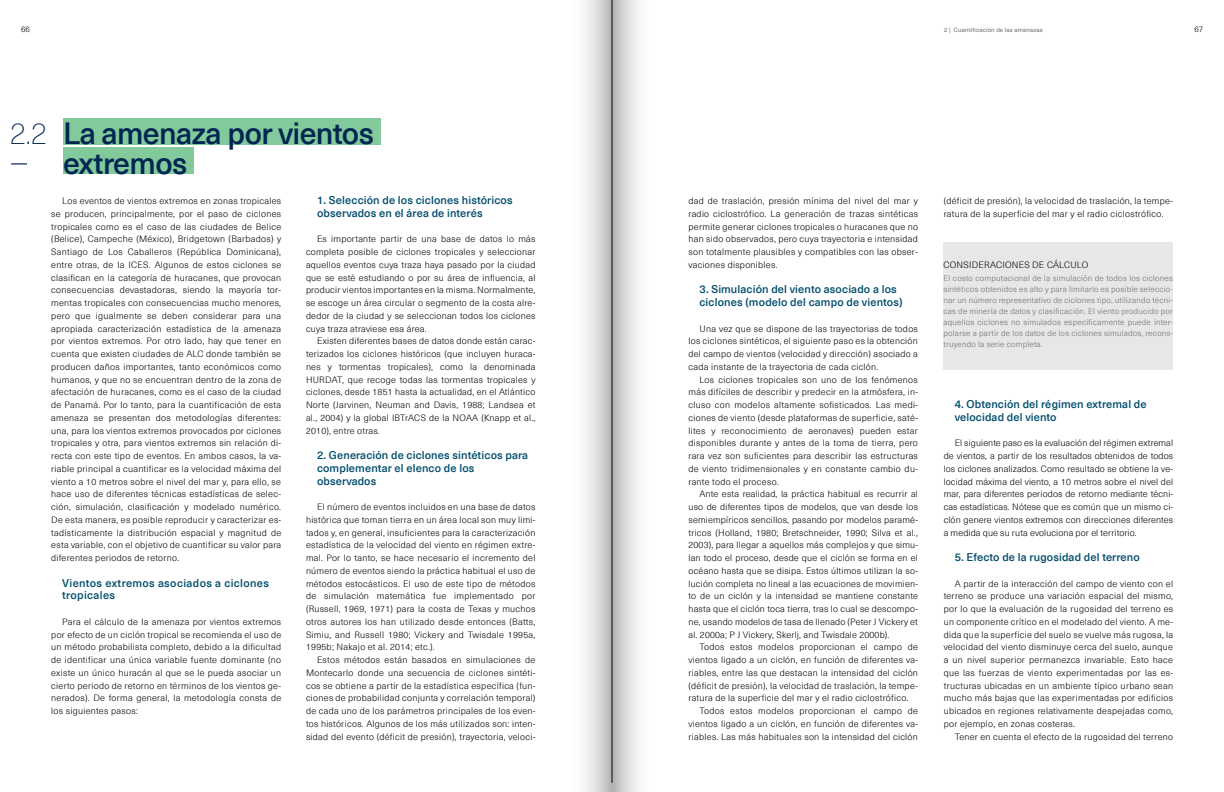
<style>
.page{position:relative;width:1224px;height:792px;background:#fff}
.page>*{position:absolute;margin:0;border:0;box-sizing:border-box;transform-origin:0 0}
.t1{font:500 30px/30px "Neue Haas Unica Pro";letter-spacing:-.02em;color:#002551}
.t2{font:100 30px "Neue Haas Unica Pro";color:#002551}
.t3{font:500 11px/12.7px "Neue Haas Unica Pro";letter-spacing:.01em;color:#004d6d}
.t4{font:500 11px/12.7px "Neue Haas Unica Pro";letter-spacing:.03em;color:#004d6d}
.t5{font:300 9px/12.8px "Neue Haas Unica Pro";letter-spacing:.03em;color:#000;text-align:justify}
.t6{font:300 8px/11px "Neue Haas Unica Pro";letter-spacing:.025em;color:#6d6e71;text-align:justify}
.t7{font:300 8px "Neue Haas Unica Pro";color:#000}
.t8{font:6px "Neue Haas Unica Pro";letter-spacing:.025em;color:#6d6e71}
</style>
<div class="page">
<svg style="left:585px;top:0;width:27px;height:792px;background:#d5d5d5"></svg>
<svg style="left:612px;top:0;width:27px;height:792px;background:#d3d3d3"></svg>
<div style="left:63px;top:118px;width:318px;height:27px;background:#82ca9c"></div>
<div style="left:63px;top:147px;width:131px;height:27px;background:#82ca9c"></div>
<svg style="left:11px;top:163px;width:16px;height:2px"></svg>
<div style="left:944px;top:242px;width:229px;height:128px;background:#e6e7e8"></div>
<p class="t7" style="left:21px;top:24px;width:10px">66</p>
<p class="t7" style="left:1194px;top:24px;width:10px">67</p>
<p class="t8" style="left:944px;top:26px;width:100px">2 | Cuantificación de las amenazas</p>
<h1 class="t1" style="left:63px;top:119px;width:313px">La amenaza por vientos extremos</h1>
<p class="t3" style="left:317px;top:194px;width:197px">1. Selección de los ciclones históricos observados en el área de interés</p>
<p class="t5" style="left:306px;top:233px;width:231px;text-indent:11px">Es importante partir de una base de datos lo más completa posible de ciclones tropicales y seleccionar aquellos eventos cuya traza haya pasado por la ciudad que se esté estudiando o por su área de influencia, al producir vientos importantes en la misma. Normalmente, se escoge un área circular o segmento de la costa alre&shy;dedor de la ciudad y se seleccionan todos los ciclones cuya traza atraviese esa área.</p>
<p class="t5" style="left:306px;top:335px;width:231px;text-indent:11px">Existen diferentes bases de datos donde están carac&shy;terizados los ciclones históricos (que incluyen huraca&shy;nes y tormentas tropicales), como la denominada HURDAT, que recoge todas las tormentas tropicales y ciclones, desde 1851 hasta la actualidad, en el Atlántico Norte (Jarvinen, Neuman and Davis, 1988; Landsea et al., 2004) y la global IBTrACS de la NOAA (Knapp et al., 2010), entre otras.</p>
<p class="t3" style="left:317px;top:449px;width:213px">2. Generación de ciclones sintéticos para complementar el elenco de los observados</p>
<p class="t5" style="left:306px;top:501px;width:231px;text-indent:11px">El número de eventos incluidos en una base de datos histórica que toman tierra en un área local son muy limi&shy;tados y, en general, insuficientes para la caracterización estadística de la velocidad del viento en régimen extre&shy;mal. Por lo tanto, se hace necesario el incremento del número de eventos siendo la práctica habitual el uso de métodos estocásticos. El uso de este tipo de métodos de simulación matemática fue implementado por (Russell, 1969, 1971) para la costa de Texas y muchos otros autores los han utilizado desde entonces (Batts, Simiu, and Russell 1980; Vickery and Twisdale 1995a, 1995b; Nakajo et al. 2014; etc.).</p>
<p class="t5" style="left:306px;top:654px;width:231px;text-indent:11px">Estos métodos están basados en simulaciones de Montecarlo donde una secuencia de ciclones sintéti&shy;cos se obtiene a partir de la estadística específica (fun&shy;ciones de probabilidad conjunta y correlación temporal) de cada uno de los parámetros principales de los even&shy;tos históricos. Algunos de los más utilizados son: inten&shy;sidad del evento (déficit de presión), trayectoria, veloci-</p>
<h1 class="t2" style="left:10px;top:116px;width:38px">2.2</h1>
<p class="t5" style="left:51px;top:195px;width:231px;text-indent:11px">Los eventos de vientos extremos en zonas tropicales se producen, principalmente, por el paso de ciclones tropicales como es el caso de las ciudades de Belice (Belice), Campeche (México), Bridgetown (Barbados) y Santiago de Los Caballeros (República Dominicana), entre otras, de la ICES. Algunos de estos ciclones se clasifican en la categoría de huracanes, que provocan consecuencias devastadoras, siendo la mayoría tor&shy;mentas tropicales con consecuencias mucho menores, pero que igualmente se deben considerar para una apropiada caracterización estadística de la amenaza por vientos extremos. Por otro lado, hay que tener en cuenta que existen ciudades de ALC donde también se producen daños importantes, tanto económicos como humanos, y que no se encuentran dentro de la zona de afectación de huracanes, como es el caso de la ciudad de Panamá. Por lo tanto, para la cuantificación de esta amenaza se presentan dos metodologías diferentes: una, para los vientos extremos provocados por ciclones tropicales y otra, para vientos extremos sin relación di&shy;recta con este tipo de eventos. En ambos casos, la va&shy;riable principal a cuantificar es la velocidad máxima del viento a 10 metros sobre el nivel del mar y, para ello, se hace uso de diferentes técnicas estadísticas de selec&shy;ción, simulación, clasificación y modelado numérico.<br>De esta manera, es posible reproducir y caracterizar es&shy;tadísticamente la distribución espacial y magnitud de esta variable, con el objetivo de cuantificar su valor para diferentes periodos de retorno.</p>
<p class="t4" style="left:62px;top:576px;width:208px">Vientos extremos asociados a ciclones tropicales</p>
<p class="t5" style="left:51px;top:615px;width:231px;text-indent:11px">Para el cálculo de la amenaza por vientos extremos por efecto de un ciclón tropical se recomienda el uso de un método probabilista completo, debido a la dificultad de identificar una única variable fuente dominante (no existe un único huracán al que se le pueda asociar un cierto periodo de retorno en términos de los vientos ge&shy;nerados). De forma general, la metodología consta de los siguientes pasos:</p>
<p class="t5" style="left:688px;top:195px;width:231px">dad de traslación, presión mínima del nivel del mar y radio ciclostrófico. La generación de trazas sintéticas permite generar ciclones tropicales o huracanes que no han sido observados, pero cuya trayectoria e intensidad son totalmente plausibles y compatibles con las obser&shy;vaciones disponibles.</p>
<p class="t3" style="left:700px;top:283px;width:205px">3. Simulación del viento asociado a los ciclones (modelo del campo de vientos)</p>
<p class="t5" style="left:689px;top:322px;width:231px;text-indent:11px">Una vez que se dispone de las trayectorias de todos los ciclones sintéticos, el siguiente paso es la obtención del campo de vientos (velocidad y dirección) asociado a cada instante de la trayectoria de cada ciclón.</p>
<p class="t5" style="left:689px;top:373px;width:231px;text-indent:11px">Los ciclones tropicales son uno de los fenómenos más difíciles de describir y predecir en la atmósfera, in&shy;cluso con modelos altamente sofisticados. Las medi&shy;ciones de viento (desde plataformas de superficie, saté&shy;lites y reconocimiento de aeronaves) pueden estar disponibles durante y antes de la toma de tierra, pero rara vez son suficientes para describir las estructuras de viento tridimensionales y en constante cambio du&shy;rante todo el proceso.</p>
<p class="t5" style="left:689px;top:488px;width:231px;text-indent:11px">Ante esta realidad, la práctica habitual es recurrir al uso de diferentes tipos de modelos, que van desde los semiempíricos sencillos, pasando por modelos paramé&shy;tricos (Holland, 1980; Bretschneider, 1990; Silva et al., 2003), para llegar a aquellos más complejos y que simu&shy;lan todo el proceso, desde que el ciclón se forma en el océano hasta que se disipa. Estos últimos utilizan la so&shy;lución completa no lineal a las ecuaciones de movimien&shy;to de un ciclón y la intensidad se mantiene constante hasta que el ciclón toca tierra, tras lo cual se descompo&shy;ne, usando modelos de tasa de llenado (Peter J Vickery et al. 2000a; P J Vickery, Skerlj, and Twisdale 2000b).</p>
<p class="t5" style="left:689px;top:641px;width:231px;text-indent:11px">Todos estos modelos proporcionan el campo de vientos ligado a un ciclón, en función de diferentes va&shy;riables, entre las que destacan la intensidad del ciclón (déficit de presión), la velocidad de traslación, la tempe&shy;ratura de la superficie del mar y el radio ciclostrófico.</p>
<p class="t5" style="left:689px;top:705px;width:231px;text-indent:11px">Todos estos modelos proporcionan el campo de vientos ligado a un ciclón, en función de diferentes va&shy;riables. Las más habituales son la intensidad del ciclón</p>
<p class="t5" style="left:944px;top:195px;width:231px">(déficit de presión), la velocidad de traslación, la tempe&shy;ratura de la superficie del mar y el radio ciclostrófico.</p>
<p class="t5" style="left:944px;top:258px;width:146px">CONSIDERACIONES DE CÁLCULO</p>
<p class="t6" style="left:944px;top:272px;width:231px">El costo computacional de la simulación de todos los ciclones sintéticos obtenidos es alto y para limitarlo es posible seleccio&shy;nar un número representativo de ciclones tipo, utilizando técni&shy;cas de minería de datos y clasificación. El viento producido por aquellos ciclones no simulados específicamente puede inter&shy;polarse a partir de los datos de los ciclones simulados, recons&shy;truyendo la serie completa.</p>
<p class="t3" style="left:955px;top:398px;width:194px">4. Obtención del régimen extremal de velocidad del viento</p>
<p class="t5" style="left:944px;top:437px;width:231px;text-indent:11px">El siguiente paso es la evaluación del régimen extremal de vientos, a partir de los resultados obtenidos de todos los ciclones analizados. Como resultado se obtiene la ve&shy;locidad máxima del viento, a 10 metros sobre el nivel del mar, para diferentes periodos de retorno mediante técni&shy;cas estadísticas. Nótese que es común que un mismo ci&shy;clón genere vientos extremos con direcciones diferentes a medida que su ruta evoluciona por el territorio.</p>
<p class="t3" style="left:955px;top:551px;width:187px">5. Efecto de la rugosidad del terreno</p>
<p class="t5" style="left:944px;top:577px;width:231px;text-indent:11px">A partir de la interacción del campo de viento con el terreno se produce una variación espacial del mismo, por lo que la evaluación de la rugosidad del terreno es un componente crítico en el modelado del viento. A me&shy;dida que la superficie del suelo se vuelve más rugosa, la velocidad del viento disminuye cerca del suelo, aunque a un nivel superior permanezca invariable. Esto hace que las fuerzas de viento experimentadas por las es&shy;tructuras ubicadas en un ambiente típico urbano sean mucho más bajas que las experimentadas por edificios ubicados en regiones relativamente despejadas como, por ejemplo, en zonas costeras.</p>
<p class="t5" style="left:955px;top:730px;width:220px">Tener en cuenta el efecto de la rugosidad del terreno</p>
</div>
